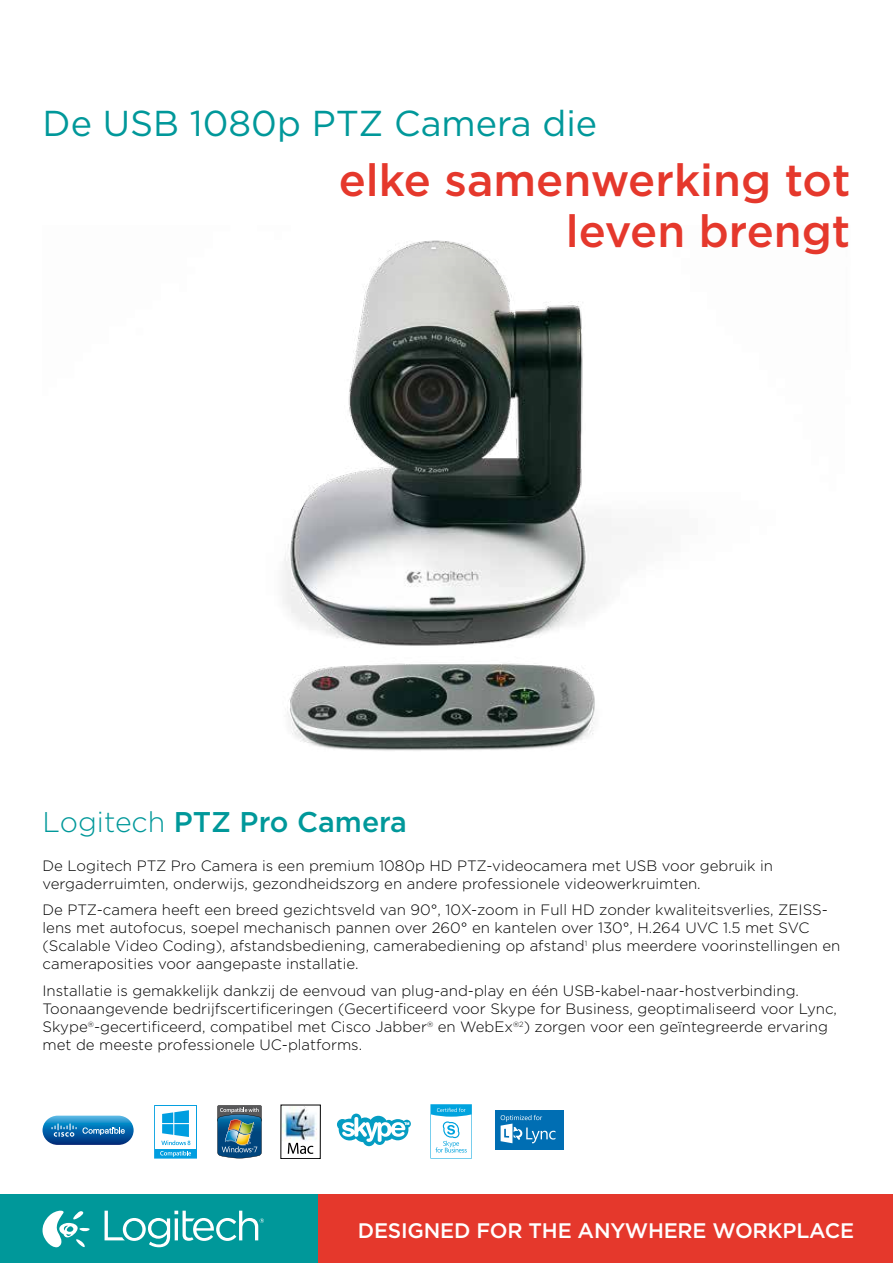
<style>
.page{position:relative;width:893px;height:1263px;background:#fff}
.page>*{position:absolute;margin:0;border:0;box-sizing:border-box;transform-origin:0 0}
.t1{font:500 45px/51px "Gotham";color:#e5382c;text-align:right}
.t2{font:36px "Gotham";color:#00989a}
.t3{font:500 28.5px "Gotham";color:#00989a}
.t4{font:500 21px "Gotham";letter-spacing:-.01em;color:#fff}
.t5{font:300 15px/18px "Gotham";color:#000}
.s1{font-weight:300}
</style>
<div class="page">
<img style="left:283px;top:240px;width:345px;height:511px">
<div style="left:0;top:1195px;width:319px;height:68px;background:#00989a"></div>
<div style="left:319px;top:1195px;width:574px;height:68px;background:#e5382c"></div>
<svg style="left:105px;top:1211px;width:159px;height:36px"></svg>
<svg style="left:43px;top:1211px;width:47px;height:36px"></svg>
<svg style="left:154px;top:1105px;width:43px;height:53px"></svg>
<svg style="left:217px;top:1105px;width:45px;height:53px;background:#4b7182"></svg>
<svg style="left:288px;top:1143px;width:25px;height:11px"></svg>
<img style="left:283px;top:1107px;width:34px;height:34px">
<svg style="left:43px;top:1116px;width:91px;height:29px;background:#3180b9"></svg>
<svg style="left:337px;top:1113px;width:74px;height:33px"></svg>
<svg style="left:430px;top:1104px;width:42px;height:54px"></svg>
<div style="left:495px;top:1110px;width:69px;height:39px;background:#006eb3"></div>
<svg style="left:501px;top:1115px;width:54px;height:28px"></svg>
<h2 class="t2" style="left:43px;top:104px;width:556px">De USB 1080p PTZ Camera die</h2>
<h1 class="t1" style="left:339px;top:153px;width:513px">elke samenwerking tot leven brengt</h1>
<h3 class="t3" style="left:43px;top:805px;width:366px"><span class="s1">Logitech</span> PTZ Pro Camera</h3>
<p class="t5" style="left:43px;top:856px;width:732px">De Logitech PTZ Pro Camera is een premium 1080p HD PTZ-videocamera met USB voor gebruik in vergaderruimten, onderwijs, gezondheidszorg en andere professionele videowerkruimten.</p>
<p class="t5" style="left:43px;top:901px;width:799px">De PTZ-camera heeft een breed gezichtsveld van 90°, 10X-zoom in Full HD zonder kwaliteitsverlies, ZEISS&shy;lens met autofocus, soepel mechanisch pannen over 260° en kantelen over 130°, H.264 UVC 1.5 met SVC (Scalable Video Coding), afstandsbediening, camerabediening op afstand<sup>1</sup> plus meerdere voorinstellingen en cameraposities voor aangepaste installatie.</p>
<p class="t5" style="left:43px;top:981px;width:796px">Installatie is gemakkelijk dankzij de eenvoud van plug-and-play en één USB-kabel-naar-hostverbinding.<br>Toonaangevende bedrijfscertificeringen (Gecertificeerd voor Skype for Business, geoptimaliseerd voor Lync, Skype<sup>®</sup>-gecertificeerd, compatibel met Cisco Jabber<sup>®</sup> en WebEx<sup>®2</sup>) zorgen voor een geïntegreerde ervaring met de meeste professionele UC-platforms.</p>
<h3 class="t4" style="left:358px;top:1218px;width:498px">DESIGNED FOR THE ANYWHERE WORKPLACE</h3>
</div>
